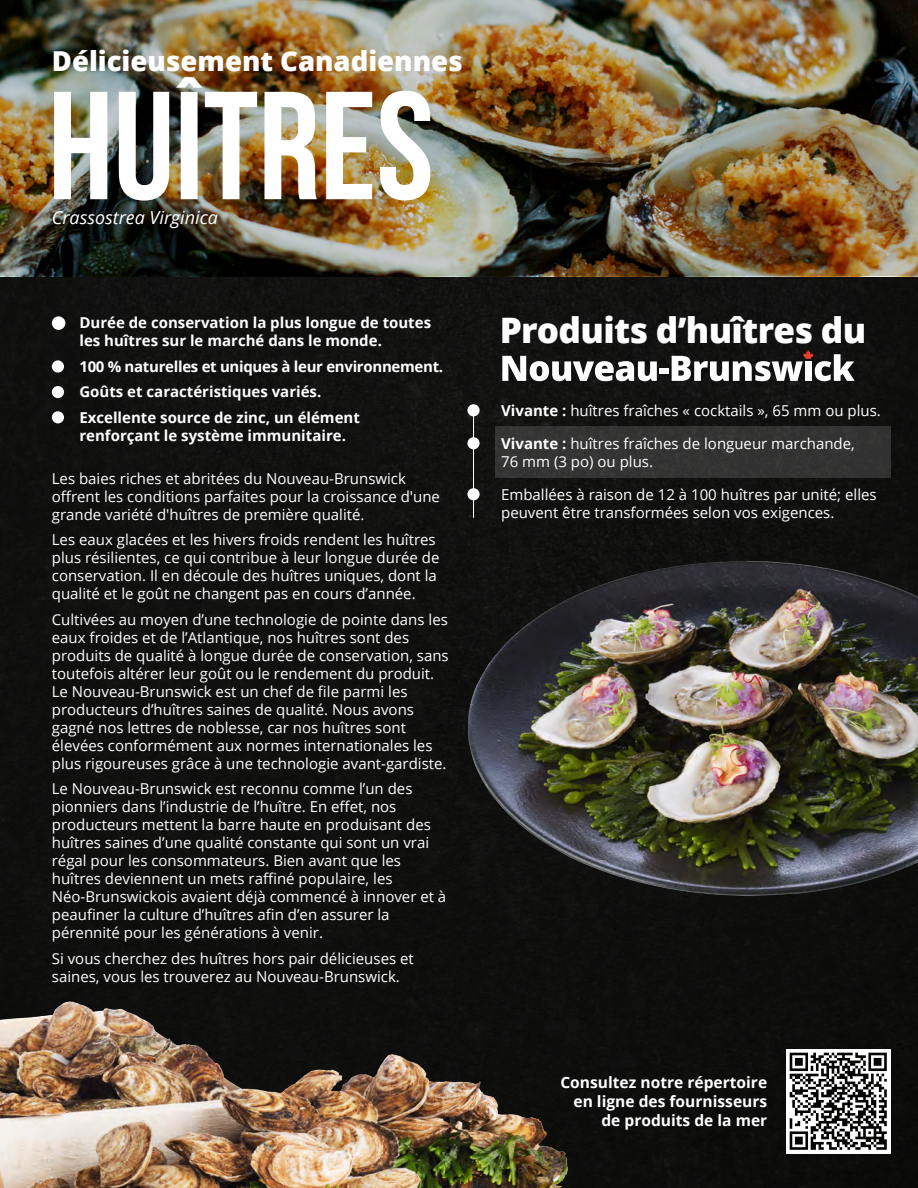
<style>
.page{position:relative;width:918px;height:1188px;background:#10100f}
.page>*{position:absolute;margin:0;border:0;box-sizing:border-box;transform-origin:0 0}
.t1{font:800 35.1px "Open Sans";letter-spacing:-.02em;color:#fff}
.t2{font:800 27.45px "Open Sans";color:#fff}
.t3{font:italic 18px "Open Sans";color:#fff}
.t4{font:700 15.6px/18.8px "Open Sans";color:#fff;text-align:right}
.t5{font:15px/18px "Open Sans";color:#fff}
.t6{font:700 15px/25.5px "Open Sans";color:#fff}
.s1{font-weight:700}
</style>
<div class="page">
<img style="left:0;top:0;width:918px;height:276px">
<img style="left:54px;top:92px;width:53px;height:107px">
<svg style="left:119px;top:92px;width:50px;height:109px"></svg>
<img style="left:176px;top:77px;width:81px;height:122px">
<img style="left:264px;top:92px;width:53px;height:107px">
<svg style="left:326px;top:92px;width:46px;height:107px;background:#dfd9cb"></svg>
<img style="left:380px;top:91px;width:50px;height:109px">
<div style="left:495px;top:427px;width:396px;height:51px;background:#343433"></div>
<hr style="left:473px;top:410px;width:1px;height:108px;background:#fff">
<div style="left:467px;top:404px;width:13px;height:12px;background:#fff;border-radius:50%"></div>
<div style="left:467px;top:437px;width:13px;height:12px;background:#fff;border-radius:50%"></div>
<div style="left:467px;top:488px;width:13px;height:12px;background:#fff;border-radius:50%"></div>
<div style="left:52px;top:316px;width:13px;height:14px;background:#fff;border-radius:50%"></div>
<div style="left:52px;top:360px;width:12px;height:13px;background:#fff;border-radius:50%"></div>
<div style="left:52px;top:386px;width:12px;height:12px;background:#fff;border-radius:50%"></div>
<div style="left:52px;top:411px;width:12px;height:12px;background:#fff;border-radius:50%"></div>
<img style="left:0;top:953px;width:568px;height:235px">
<img style="left:464px;top:528px;width:454px;height:368px">
<svg style="left:502px;top:356px;width:155px;height:25px"></svg>
<div style="left:659px;top:369px;width:10px;height:5px;background:#fff"></div>
<svg style="left:672px;top:350px;width:183px;height:31px"></svg>
<img style="left:786px;top:1049px;width:105px;height:105px">
<h2 class="t2" style="left:52px;top:40px;width:412px">Délicieusement Canadiennes</h2>
<p class="t3" style="left:52px;top:205px;width:168px">Crassostrea Virginica</p>
<p class="t6" style="left:79px;top:314px;width:353px;line-height:18px">Durée de conservation la plus longue de toutes les huîtres sur le marché dans le monde.</p>
<p class="t6" style="left:79px;top:353px;width:365px">100 % naturelles et uniques à leur environnement.<br>Goûts et caractéristiques variés.<br>Excellente source de zinc, un élément</p>
<p class="t6" style="left:79px;top:422px;width:268px">renforçant le système immunitaire.</p>
<p class="t5" style="left:52px;top:469px;width:390px">Les baies riches et abritées du Nouveau-Brunswick offrent les conditions parfaites pour la croissance d'une grande variété d'huîtres de première qualité.</p>
<p class="t5" style="left:52px;top:531px;width:389px">Les eaux glacées et les hivers froids rendent les huîtres plus résilientes, ce qui contribue à leur longue durée de conservation. Il en découle des huîtres uniques, dont la qualité et le goût ne changent pas en cours d’année.</p>
<p class="t5" style="left:52px;top:610px;width:398px">Cultivées au moyen d’une technologie de pointe dans les eaux froides et de l’Atlantique, nos huîtres sont des produits de qualité à longue durée de conservation, sans toutefois altérer leur goût ou le rendement du produit.<br>Le Nouveau-Brunswick est un chef de file parmi les producteurs d’huîtres saines de qualité. Nous avons gagné nos lettres de noblesse, car nos huîtres sont élevées conformément aux normes internationales les plus rigoureuses grâce à une technologie avant-gardiste.</p>
<p class="t5" style="left:52px;top:780px;width:396px">Le Nouveau-Brunswick est reconnu comme l’un des pionniers dans l’industrie de l’huître. En effet, nos producteurs mettent la barre haute en produisant des huîtres saines d’une qualité constante qui sont un vrai régal pour les consommateurs. Bien avant que les huîtres deviennent un mets raffiné populaire, les Néo-Brunswickois avaient déjà commencé à innover et à peaufiner la culture d’huîtres afin d’en assurer la pérennité pour les générations à venir.</p>
<p class="t5" style="left:52px;top:949px;width:363px">Si vous cherchez des huîtres hors pair délicieuses et saines, vous les trouverez au Nouveau-Brunswick.</p>
<h1 class="t1" style="left:500px;top:304px;width:368px">Produits d’huîtres du</h1>
<p class="t5" style="left:501px;top:401px;width:381px"><span class="s1">Vivante :</span> huîtres fraîches « cocktails », 65 mm ou plus.</p>
<p class="t5" style="left:501px;top:434px;width:355px"><span class="s1">Vivante :</span> huîtres fraîches de longueur marchande,<br>76 mm (3 po) ou plus.</p>
<p class="t5" style="left:501px;top:485px;width:377px">Emballées à raison de 12 à 100 huîtres par unité; elles peuvent être transformées selon vos exigences.</p>
<p class="t4" style="left:560px;top:1073px;width:208px">Consultez notre répertoire en ligne des fournisseurs de produits de la mer</p>
</div>
